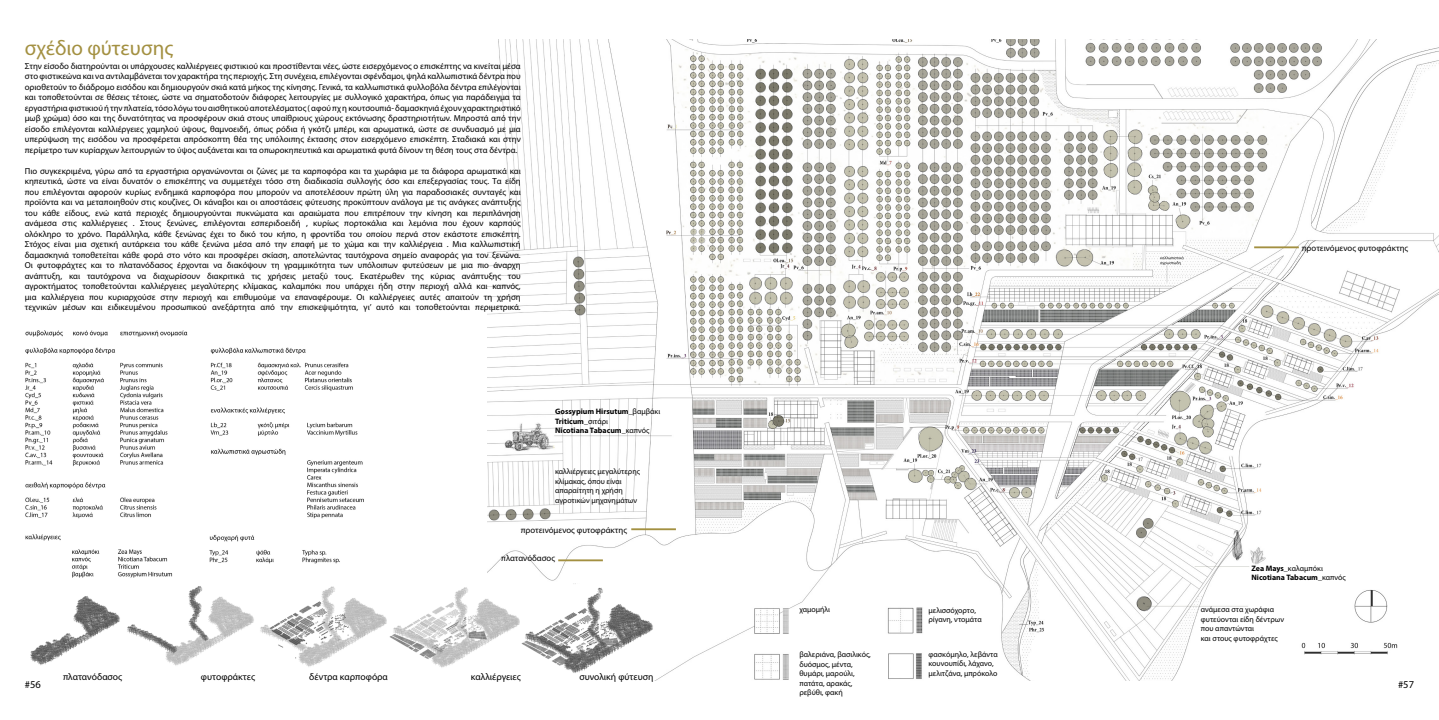
<style>
.page{position:relative;width:1439px;height:720px;background:#fff}
.page>*{position:absolute;margin:0;border:0;box-sizing:border-box;transform-origin:0 0}
.t1{font:21px "Myriad Pro";color:#a39041}
.t2{font:10.5px "Myriad Pro";color:#000}
.t3{font:9.62px "Myriad Pro";color:#000}
.t4{font:8.75px/10.5px "Myriad Pro";color:#000;text-align:justify}
.t5{font:7.88px/9.5px "Myriad Pro";color:#000}
.t6{font:700 7.88px/9.5px "Myriad Pro";color:#000}
.s1{font-weight:400}
</style>
<div class="page">
<img style="left:25px;top:330px;width:339px;height:248px">
<img style="left:488px;top:40px;width:951px;height:640px">
<img style="left:30px;top:583px;width:491px;height:85px">
<img style="left:521px;top:583px;width:132px;height:93px">
<hr style="left:631px;top:528px;width:45px;height:2px;background:#a39041">
<hr style="left:1254px;top:246px;width:44px;height:2px;background:#a39041">
<hr style="left:558px;top:559px;width:45px;height:2px;background:#a39041">
<h1 class="t1" style="left:25px;top:35px;width:150px">σχέδιο φύτευσης</h1>
<p class="t4" style="left:25px;top:60px;width:497px">Στην είσοδο διατηρούνται οι υπάρχουσες καλλιέργειες φιστικιού και προστίθενται νέες, ώστε εισερχόμενος ο επισκέπτης να κινείται μέσα στο φιστικεώνα και να αντιλαμβάνεται τον χαρακτήρα της περιοχής. Στη συνέχεια, επιλέγονται σφένδαμοι, ψηλά καλλωπιστικά δέντρα που οριοθετούν το διάδρομο εισόδου και δημιουργούν σκιά κατά μήκος της κίνησης. Γενικά, τα καλλωπιστικά φυλλοβόλα δέντρα επιλέγονται και τοποθετούνται σε θέσεις τέτοιες, ώστε να σηματοδοτούν διάφορες λειτουργίες με συλλογικό χαρακτήρα, όπως για παράδειγμα τα εργαστήρια φιστικιού ή την πλατεία, τόσο λόγω του αισθητικού αποτελέσματος ( αφού πχ η κουτσουπιά- δαμασκηνιά έχουν χαρακτηριστικό μωβ χρώμα) όσο και της δυνατότητας να προσφέρουν σκιά στους υπαίθριους χώρους εκτόνωσης δραστηριοτήτων. Μπροστά από την είσοδο επιλέγονται καλλιέργειες χαμηλού ύψους, θαμνοειδή, όπως ρόδια ή γκότζι μπέρι, και αρωματικά, ώστε σε συνδυασμό με μια υπερύψωση της εισόδου να προσφέρεται απρόσκοπτη θέα της υπόλοιπης έκτασης στον εισερχόμενο επισκέπτη. Σταδιακά και στην περίμετρο των κυρίαρχων λειτουργιών το ύψος αυξάνεται και τα οπωροκηπευτικά και αρωματικά φυτά δίνουν τη θέση τους στα δέντρα.</p>
<p class="t4" style="left:25px;top:165px;width:497px">Πιο συγκεκριμένα, γύρω από τα εργαστήρια οργανώνονται οι ζώνες με τα καρποφόρα και τα χωράφια με τα διάφορα αρωματικά και κηπευτικά, ώστε να είναι δυνατόν ο επισκέπτης να συμμετέχει τόσο στη διαδικασία συλλογής όσο και επεξεργασίας τους. Τα είδη που επιλέγονται αφορούν κυρίως ενδημικά καρποφόρα που μπορούν να αποτελέσουν πρώτη ύλη για παραδοσιακές συνταγές και προϊόντα και να μεταποιηθούν στις κουζίνες, Οι κάναβοι και οι αποστάσεις φύτευσης προκύπτουν ανάλογα με τις ανάγκες ανάπτυξης του κάθε είδους, ενώ κατά περιοχές δημιουργούνται πυκνώματα και αραιώματα που επιτρέπουν την κίνηση και περιπλάνηση ανάμεσα στις καλλιέργειες . Στους ξενώνες, επιλέγονται εσπεριδοειδή , κυρίως πορτοκάλια και λεμόνια που έχουν καρπούς ολόκληρο το χρόνο. Παράλληλα, κάθε ξενώνας έχει το δικό του κήπο, η φροντίδα του οποίου περνά στον εκάστοτε επισκέπτη.<br>Στόχος είναι μια σχετική αυτάρκεια του κάθε ξενώνα μέσα από την επαφή με το χώμα και την καλλιέργεια . Μια καλλωπιστική δαμασκηνιά τοποθετείται κάθε φορά στο νότο και προσφέρει σκίαση, αποτελώντας ταυτόχρονα σημείο αναφοράς για τον ξενώνα.<br>Οι φυτοφράχτες και το πλατανόδασος έρχονται να διακόψουν τη γραμμικότητα των υπόλοιπων φυτεύσεων με μια πιο άναρχη ανάπτυξη, και ταυτόχρονα να διαχωρίσουν διακριτικά τις χρήσεις μεταξύ τους. Εκατέρωθεν της κύριας ανάπτυξης του αγροκτήματος τοποθετούνται καλλιέργειες μεγαλύτερης κλίμακας, καλαμπόκι που υπάρχει ήδη στην περιοχή αλλά και καπνός, μια καλλιέργεια που κυριαρχούσε στην περιοχή και επιθυμούμε να επαναφέρουμε. Οι καλλιέργειες αυτές απαιτούν τη χρήση τεχνικών μέσων και ειδικευμένου προσωπικού ανεξάρτητα από την επισκεψιμότητα, γι’ αυτό και τοποθετούνται περιμετρικά.</p>
<p class="t6" style="left:555px;top:406px;width:107px">Gossypium Hirsutum<span class="s1">_βαμβάκι<br></span>Triticum<span class="s1">_σιτάρι<br></span>Nicotiana Tabacum<span class="s1">_καπνός</span></p>
<p class="t5" style="left:555px;top:466px;width:86px">καλλιέργειες μεγαλύτερης κλίμακας, όπου είναι απαραίτητη η χρήση αγροτικών μηχανημάτων</p>
<p class="t4" style="left:521px;top:524px;width:108px">προτεινόμενος φυτοφράκτης</p>
<p class="t4" style="left:501px;top:552px;width:55px">πλατανόδασος</p>
<p class="t4" style="left:1302px;top:242px;width:108px">προτεινόμενος φυτοφράκτης</p>
<p class="t6" style="left:1251px;top:563px;width:96px">Zea Mays<span class="s1">_καλαμπόκι<br></span>Nicotiana Tabacum<span class="s1">_καπνός</span></p>
<p class="t5" style="left:799px;top:604px;width:32px">χαμομήλι</p>
<p class="t5" style="left:799px;top:649px;width:73px">βαλεριάνα, βασιλικός, δυόσμος, μέντα, θυμάρι, μαρούλι, πατάτα, αρακάς, ρεβύθι, φακή</p>
<p class="t5" style="left:1200px;top:604px;width:85px">ανάμεσα στα χωράφια φυτεύονται είδη δέντρων που απαντώνται<br>και στους φυτοφράχτες</p>
<p class="t5" style="left:928px;top:605px;width:55px">μελισσόχορτο, ρίγανη, ντομάτα</p>
<p class="t5" style="left:928px;top:649px;width:71px">φασκόμηλο, λεβάντα κουνουπίδι, λάχανο, μελιτζάνα, μπρόκολο</p>
<p class="t3" style="left:63px;top:670px;width:61px">πλατανόδασος</p>
<p class="t3" style="left:201px;top:670px;width:56px">φυτοφράκτες</p>
<p class="t3" style="left:309px;top:670px;width:80px">δέντρα καρποφόρα</p>
<p class="t3" style="left:471px;top:670px;width:51px">καλλιέργειες</p>
<p class="t3" style="left:579px;top:670px;width:76px">συνολική φύτευση</p>
<p class="t2" style="left:25px;top:677px;width:17px">#56</p>
<p class="t2" style="left:1398px;top:677px;width:17px">#57</p>
</div>
